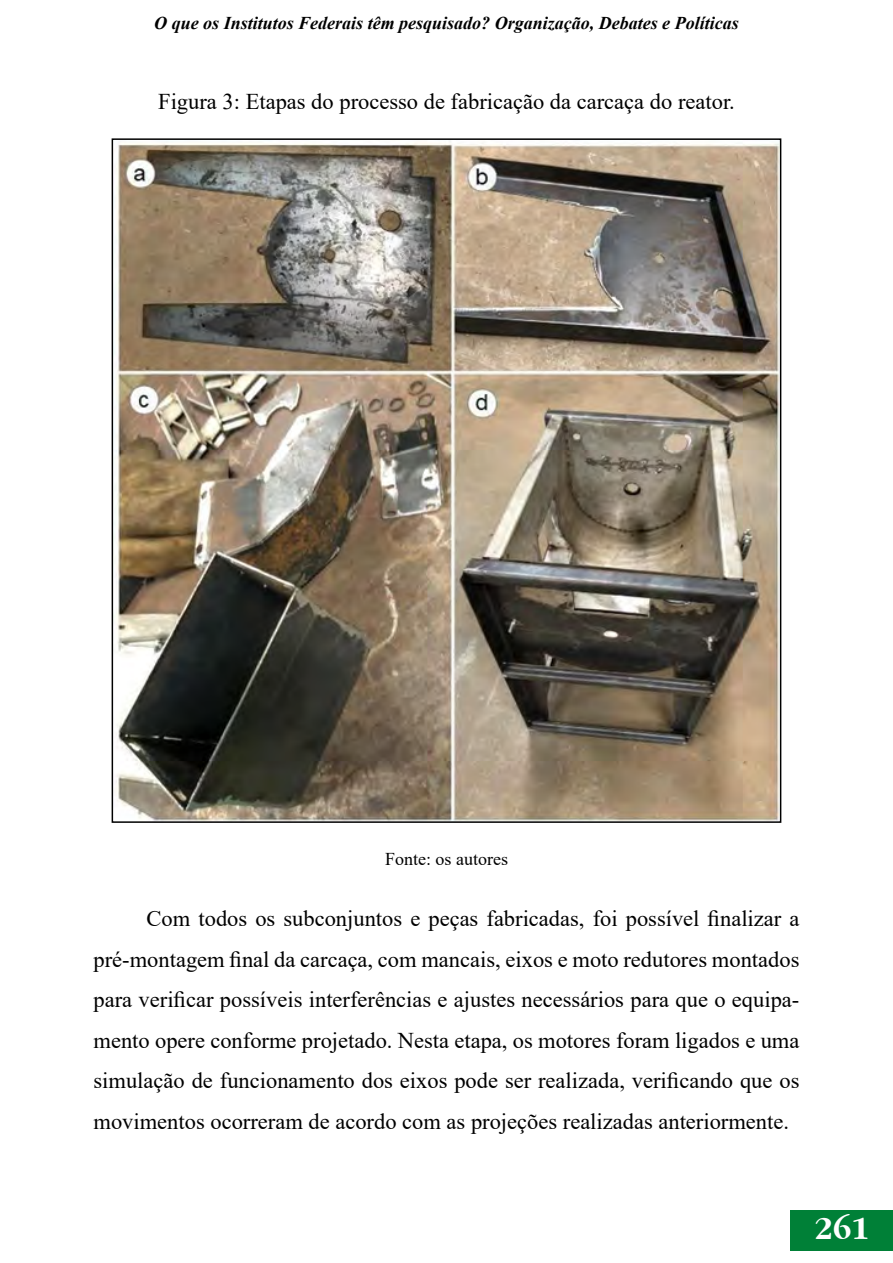
<style>
.page{position:relative;width:893px;height:1263px;background:#fff}
.page>*{position:absolute;margin:0;border:0;box-sizing:border-box;transform-origin:0 0}
.t1{font:900 33px "Garamond Black S Si";color:#fff}
.t2{font:22.5px/40.5px "Times New Roman";color:#000;text-align:justify}
.t3{font:italic 700 18px "Times New Roman";color:#000}
.t4{font:18px "Times New Roman";color:#000}
</style>
<div class="page">
<div style="left:791px;top:1210px;width:102px;height:40px;background:#008037"></div>
<img style="left:115px;top:141px;width:663px;height:679px">
<p class="t3" style="left:154px;top:11px;width:586px">O que os Institutos Federais têm pesquisado? Organização, Debates e Políticas</p>
<p class="t2" style="left:158px;top:81px;width:578px">Figura 3: Etapas do processo de fabricação da carcaça do reator.</p>
<p class="t4" style="left:385px;top:846px;width:124px">Fonte: os autores</p>
<p class="t2" style="left:94px;top:898px;width:707px;text-indent:53px">Com todos os subconjuntos e peças fabricadas, foi possível finalizar a pré-montagem final da carcaça, com mancais, eixos e moto redutores montados para verificar possíveis interferências e ajustes necessários para que o equipa&shy;mento opere conforme projetado. Nesta etapa, os motores foram ligados e uma simulação de funcionamento dos eixos pode ser realizada, verificando que os movimentos ocorreram de acordo com as projeções realizadas anteriormente.</p>
<h1 class="t1" style="left:814px;top:1210px;width:57px">261</h1>
</div>
